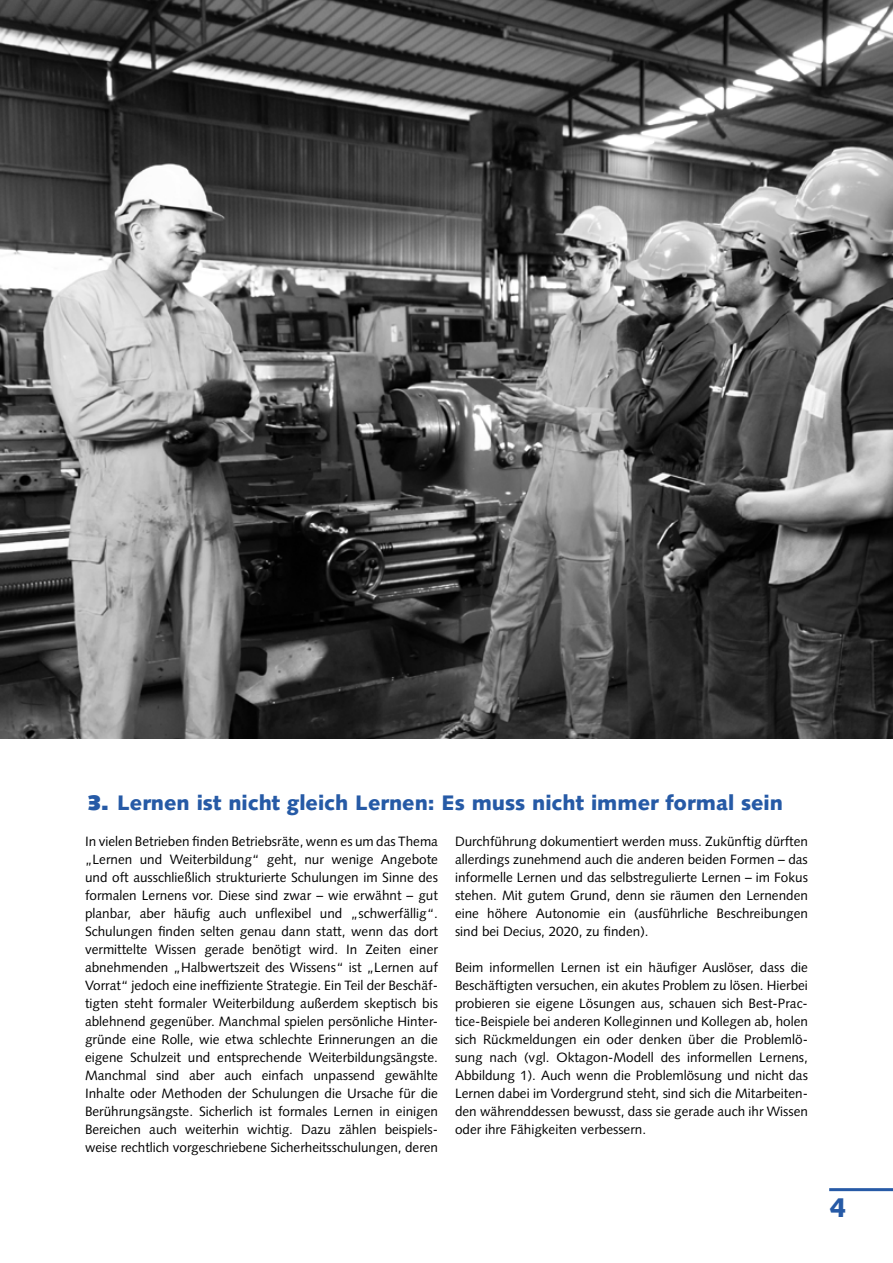
<style>
.page{position:relative;width:893px;height:1263px;background:#fff}
.page>*{position:absolute;margin:0;border:0;box-sizing:border-box;transform-origin:0 0}
.t1{font:900 27px "Syntax LT Std";color:#265aa6}
.t2{font:900 21px "Syntax LT Std";color:#265aa6}
.t3{font:13.5px/18px "Syntax LT Std";color:#000;text-align:justify}
.s1{font-style:inherit}
</style>
<div class="page">
<hr style="left:829px;top:1188px;width:64px;height:3px;background:#265aa6">
<img style="left:0;top:0;width:893px;height:738px">
<h2 class="t2" style="left:87px;top:790px;width:697px"><span class="s1">3.</span> Lernen ist nicht gleich Lernen: Es muss nicht immer formal sein</h2>
<p class="t3" style="left:455px;top:832px;width:354px">Durchführung dokumentiert werden muss. Zukünftig dürften allerdings zunehmend auch die anderen beiden Formen – das informelle Lernen und das selbstregulierte Lernen – im Fokus stehen. Mit gutem Grund, denn sie räumen den Lernenden eine höhere Autonomie ein (ausführliche Beschreibungen sind bei Decius, 2020, zu finden).</p>
<p class="t3" style="left:455px;top:958px;width:354px">Beim informellen Lernen ist ein häufiger Auslöser, dass die Beschäftigten versuchen, ein akutes Problem zu lösen. Hierbei probieren sie eigene Lösungen aus, schauen sich Best-Prac&shy;tice-Beispiele bei anderen Kolleginnen und Kollegen ab, holen sich Rückmeldungen ein oder denken über die Problemlö&shy;sung nach (vgl. Oktagon-Modell des informellen Lernens, Abbildung 1). Auch wenn die Problemlösung und nicht das Lernen dabei im Vordergrund steht, sind sich die Mitarbeiten&shy;den währenddessen bewusst, dass sie gerade auch ihr Wissen oder ihre Fähigkeiten verbessern.</p>
<p class="t3" style="left:85px;top:832px;width:354px">In vielen Betrieben finden Betriebsräte, wenn es um das Thema „Lernen und Weiterbildung“ geht, nur wenige Angebote und oft ausschließlich strukturierte Schulungen im Sinne des formalen Lernens vor. Diese sind zwar – wie erwähnt – gut planbar, aber häufig auch unflexibel und „schwerfällig“.<br>Schulungen finden selten genau dann statt, wenn das dort vermittelte Wissen gerade benötigt wird. In Zeiten einer abnehmenden „Halbwertszeit des Wissens“ ist „Lernen auf Vorrat“ jedoch eine ineffiziente Strategie. Ein Teil der Beschäf&shy;tigten steht formaler Weiterbildung außerdem skeptisch bis ablehnend gegenüber. Manchmal spielen persönliche Hinter&shy;gründe eine Rolle, wie etwa schlechte Erinnerungen an die eigene Schulzeit und entsprechende Weiterbildungsängste.<br>Manchmal sind aber auch einfach unpassend gewählte Inhalte oder Methoden der Schulungen die Ursache für die Berührungsängste. Sicherlich ist formales Lernen in einigen Bereichen auch weiterhin wichtig. Dazu zählen beispiels&shy;weise rechtlich vorgeschriebene Sicherheitsschulungen, deren</p>
<h1 class="t1" style="left:829px;top:1192px;width:19px">4</h1>
</div>
